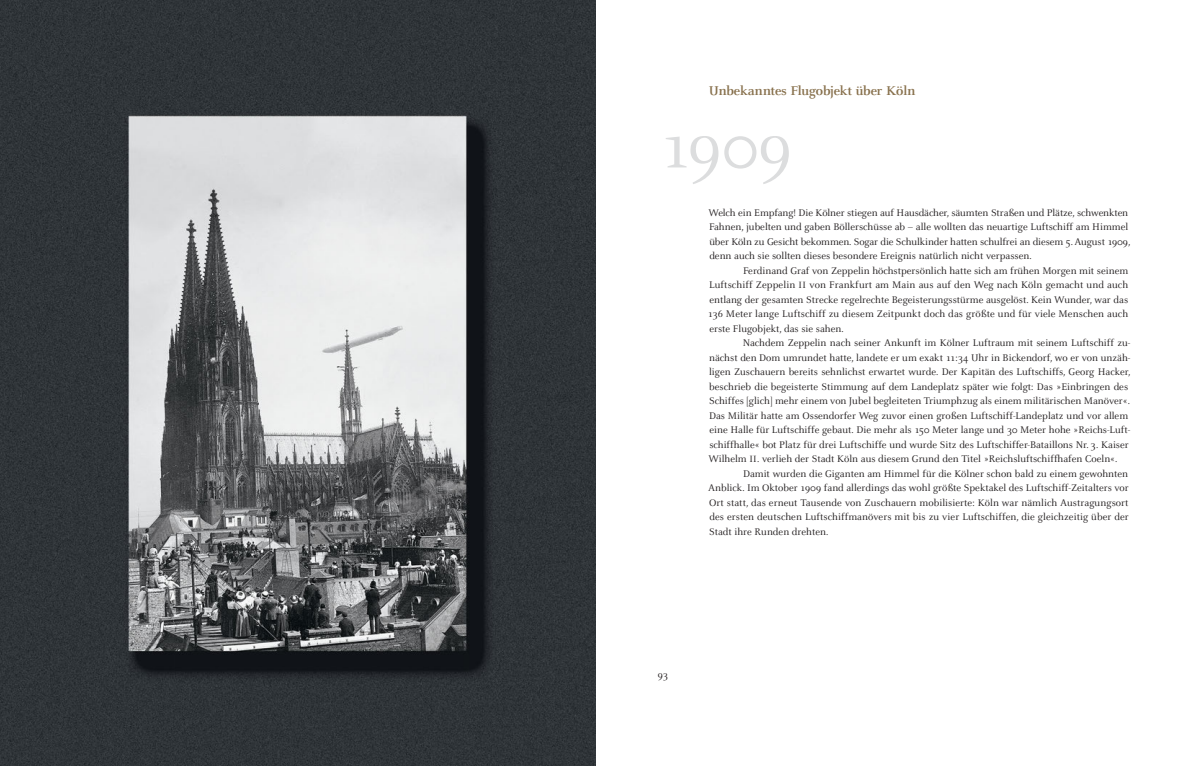
<style>
.page{position:relative;width:1191px;height:766px;background:#fff}
.page>*{position:absolute;margin:0;border:0;box-sizing:border-box;transform-origin:0 0}
.t1{font:70px "Celeste";color:#dcddde}
.t2{font:700 14px "Celeste";letter-spacing:-.015em;color:#88714d}
.t3{font:10.6px/14.5px "Celeste";color:#231f20}
.s1{font-size:10px}
</style>
<div class="page">
<img style="left:0;top:0;width:595px;height:765px">
<h2 class="t2" style="left:709px;top:84px;width:208px">Unbekanntes Flugobjekt über Köln</h2>
<h1 class="t1" style="left:658px;top:110px;width:137px">1909</h1>
<p class="t3" style="left:708px;top:205px;width:423px">Welch ein Empfang! Die Kölner stiegen auf Hausdächer, säumten Straßen und Plätze, schwenkten Fahnen, jubelten und gaben Böllerschüsse ab – alle wollten das neuartige Luftschiff am Himmel über Köln zu Gesicht bekommen. Sogar die Schulkinder hatten schulfrei an diesem 5.August 1909, denn auch sie sollten dieses besondere Ereignis natürlich nicht verpassen.</p>
<p class="t3" style="left:708px;top:263px;width:422px;text-align:justify;text-indent:35px">Ferdinand Graf von Zeppelin höchstpersönlich hatte sich am frühen Morgen mit seinem Luftschiff Zeppelin <span class="s1">II</span> von Frankfurt am Main aus auf den Weg nach Köln gemacht und auch entlang der gesamten Strecke regelrechte Begeisterungsstürme ausgelöst. Kein Wunder, war das 136 Meter lange Luftschiff zu diesem Zeitpunkt doch das größte und für viele Menschen auch erste Flugobjekt, das sie sahen.</p>
<p class="t3" style="left:708px;top:336px;width:423px;text-indent:34px">Nachdem Zeppelin nach seiner Ankunft im Kölner Luftraum mit seinem Luftschiff zu&shy;nächst den Dom umrundet hatte, landete er um exakt 11:34 Uhr in Bickendorf, wo er von unzäh&shy;ligen Zuschauern bereits sehnlichst erwartet wurde. Der Kapitän des Luftschiffs, Georg Hacker, beschrieb die begeisterte Stimmung auf dem Landeplatz später wie folgt: Das »Einbringen des Schiffes [glich] mehr einem von Jubel begleiteten Triumphzug als einem militärischen Manöver«.<br>Das Militär hatte am Ossendorfer Weg zuvor einen großen Luftschiff-Landeplatz und vor allem eine Halle für Luftschiffe gebaut. Die mehr als 150 Meter lange und 30 Meter hohe »Reichs- Luft&shy;schiffhalle« bot Platz für drei Luftschiffe und wurde Sitz des Luftschiffer-Bataillons Nr. 3. Kaiser Wilhelm <span class="s1">II</span>. verlieh der Stadt Köln aus diesem Grund den Titel »Reichsluftschiffhafen Coeln«.</p>
<p class="t3" style="left:708px;top:466px;width:422px;text-align:justify;text-indent:35px">Damit wurden die Giganten am Himmel für die Kölner schon bald zu einem gewohnten Anblick. Im Oktober 1909 fand allerdings das wohl größte Spektakel des Luftschiff-Zeitalters vor Ort statt, das erneut Tausende von Zuschauern mobilisierte: Köln war nämlich Austragungsort des ersten deutschen Luftschiffmanövers mit bis zu vier Luftschiffen, die gleichzeitig über der Stadt ihre Runden drehten.</p>
<p class="t3" style="left:658px;top:667px;width:12px">93</p>
</div>
